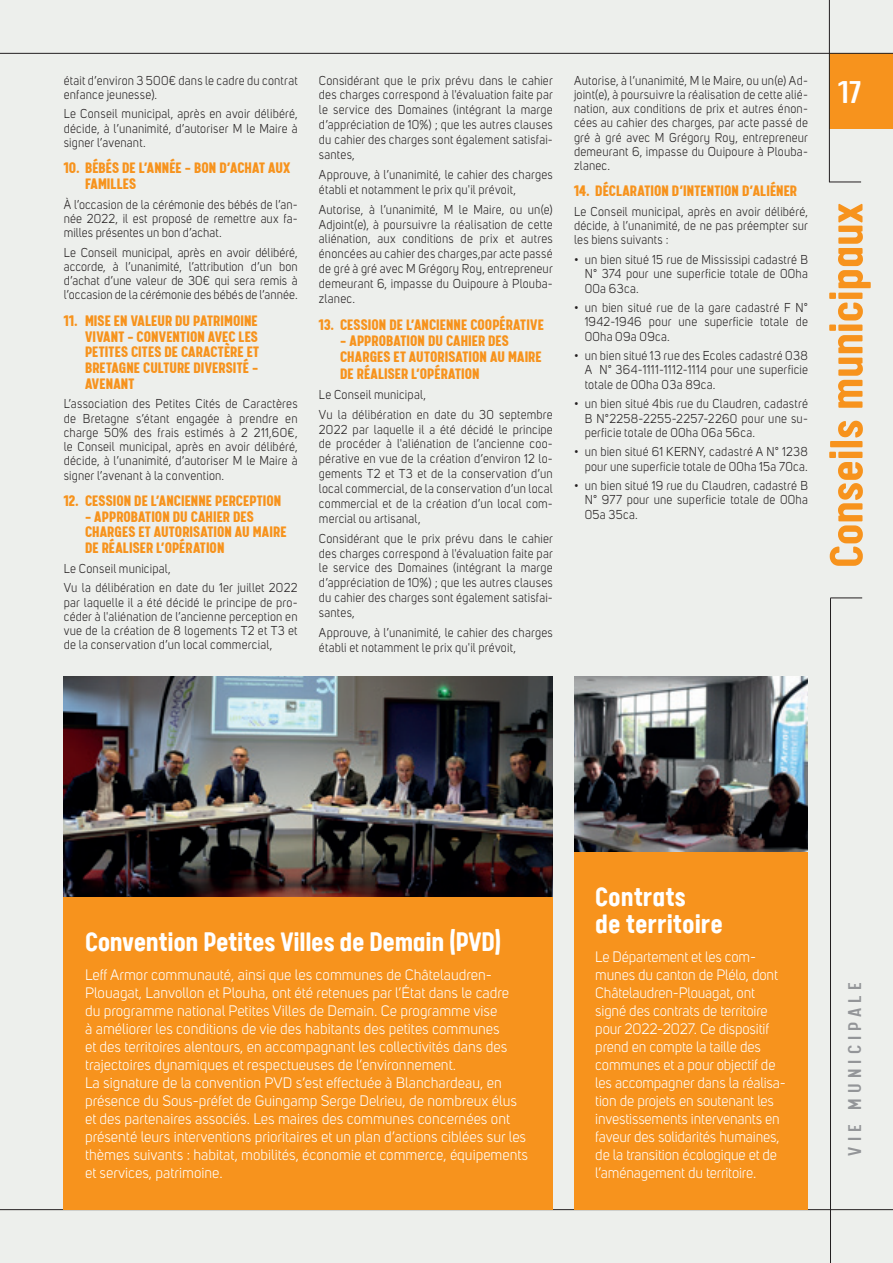
<style>
.page{position:relative;width:893px;height:1263px;background:#edefec}
.page>*{position:absolute;margin:0;border:0;box-sizing:border-box;transform-origin:0 0}
.t1{font:700 52.5px "Calps";color:#f7931d}
.t2{font:500 36px "Calps";color:#fff}
.t3{font:700 30px/27px "Calps";letter-spacing:-.005em;color:#fff}
.t4{font:500 21px "Calps";letter-spacing:.25em;color:#939598}
.t5{font:900 17.25px/15.8px "Calps";letter-spacing:.005em;color:#f7931d;scale:.96 1}
.t6{font:15px/18px "Uni Sans";color:#fff}
.t7{font:12.75px/14.2px "Uni Sans";letter-spacing:.015em;color:#231f20;text-align:justify;scale:.95 1}
</style>
<div class="page">
<div style="left:829px;top:54px;width:64px;height:75px;background:#f7931d"></div>
<hr style="left:0;top:1209px;width:893px;height:1px;background:#231f20">
<hr style="left:829px;top:182px;width:32px;height:1px;background:#231f20">
<hr style="left:829px;top:0;width:1px;height:182px;background:#231f20">
<hr style="left:830px;top:598px;width:32px;height:1px;background:#231f20">
<hr style="left:830px;top:598px;width:1px;height:665px;background:#231f20">
<div style="left:64px;top:897px;width:489px;height:313px;background:#f7931d"></div>
<div style="left:574px;top:852px;width:234px;height:358px;background:#f7931d"></div>
<img style="left:64px;top:677px;width:489px;height:220px">
<img style="left:574px;top:677px;width:234px;height:175px">
<hr style="left:0;top:53px;width:893px;height:1px;background:#231f20">
<p class="t7" style="left:64px;top:73px;width:248px">était d’environ 3 500€ dans le cadre du contrat enfance jeunesse).</p>
<p class="t7" style="left:64px;top:107px;width:248px">Le Conseil municipal, après en avoir délibéré, décide, à l’unanimité, d’autoriser M le Maire à signer l’avenant.</p>
<h3 class="t5" style="left:85px;top:159px;width:215px;text-indent:-21px">10. BÉBÉS DE L’ANNÉE - BON D’ACHAT AUX<br>FAMILLES</h3>
<p class="t7" style="left:64px;top:197px;width:248px">À l’occasion de la cérémonie des bébés de l’an&shy;née 2022, il est proposé de remettre aux fa&shy;milles présentes un bon d’achat.</p>
<p class="t7" style="left:64px;top:245px;width:248px">Le Conseil municipal, après en avoir délibéré, accorde, à l’unanimité, l’attribution d’un bon d’achat d’une valeur de 30€ qui sera remis à l’occasion de la cérémonie des bébés de l’année.</p>
<h3 class="t5" style="left:85px;top:312px;width:183px;text-align:justify;text-indent:-21px">11. MISE EN VALEUR DU PATRIMOINE VIVANT - CONVENTION AVEC LES PETITES CITES DE CARACTÈRE ET BRETAGNE CULTURE DIVERSITÉ – AVENANT</h3>
<p class="t7" style="left:64px;top:397px;width:248px">L’association des Petites Cités de Caractères de Bretagne s’étant engagée à prendre en charge 50% des frais estimés à 2 211,60€, le Conseil municipal, après en avoir délibéré, décide, à l’unanimité, d’autoriser M le Maire à signer l’avenant à la convention.</p>
<h3 class="t5" style="left:64px;top:492px;width:228px">12. CESSION DE L’ANCIENNE PERCEPTION</h3>
<h3 class="t5" style="left:85px;top:508px;width:211px">– APPROBATION DU CAHIER DES<br>CHARGES ET AUTORISATION AU MAIRE<br>DE RÉALISER L’OPÉRATION</h3>
<p class="t7" style="left:64px;top:559px;width:248px;line-height:19.5px">Le Conseil municipal,<br>Vu la délibération en date du 1er juillet 2022</p>
<p class="t7" style="left:64px;top:595px;width:248px">par laquelle il a été décidé le principe de pro&shy;céder à l'aliénation de l’ancienne perception en vue de la création de 8 logements T2 et T3 et de la conservation d’un local commercial,</p>
<p class="t7" style="left:319px;top:73px;width:248px;line-height:14.9px">Considérant que le prix prévu dans le cahier des charges correspond à l'évaluation faite par le service des Domaines (intégrant la marge d’appréciation de 10%) ; que les autres clauses du cahier des charges sont également satisfai&shy;santes,</p>
<p class="t7" style="left:319px;top:167px;width:248px;line-height:14.9px">Approuve, à l’unanimité, le cahier des charges établi et notamment le prix qu'il prévoit,</p>
<p class="t7" style="left:319px;top:202px;width:248px;line-height:14.9px">Autorise, à l’unanimité, M le Maire, ou un(e)<br>Adjoint(e), à poursuivre la réalisation de cette aliénation, aux conditions de prix et autres énoncées au cahier des charges,par acte passé de gré à gré avec M Grégory Roy, entrepreneur demeurant 6, impasse du Ouipoure à Plouba&shy;zlanec.</p>
<h3 class="t5" style="left:319px;top:315px;width:236px">13. CESSION DE L’ANCIENNE COOPÉRATIVE</h3>
<h3 class="t5" style="left:340px;top:332px;width:211px;line-height:16.4px">– APPROBATION DU CAHIER DES<br>CHARGES ET AUTORISATION AU MAIRE<br>DE RÉALISER L’OPÉRATION</h3>
<p class="t7" style="left:319px;top:384px;width:248px;line-height:20.1px">Le Conseil municipal,<br>Vu la délibération en date du 30 septembre</p>
<p class="t7" style="left:319px;top:422px;width:248px;line-height:14.9px">2022 par laquelle il a été décidé le principe de procéder à l'aliénation de l’ancienne coo&shy;pérative en vue de la création d’environ 12 lo&shy;gements T2 et T3 et de la conservation d’un local commercial, de la conservation d’un local commercial et de la création d’un local com&shy;mercial ou artisanal,</p>
<p class="t7" style="left:319px;top:531px;width:248px;line-height:14.9px">Considérant que le prix prévu dans le cahier des charges correspond à l'évaluation faite par le service des Domaines (intégrant la marge d’appréciation de 10%) ; que les autres clauses du cahier des charges sont également satisfai&shy;santes,</p>
<p class="t7" style="left:319px;top:625px;width:248px;line-height:14.9px">Approuve, à l’unanimité, le cahier des charges établi et notamment le prix qu'il prévoit,</p>
<p class="t7" style="left:574px;top:73px;width:248px">Autorise, à l’unanimité, M le Maire, ou un(e) Ad&shy;joint(e), à poursuivre la réalisation de cette alié&shy;nation, aux conditions de prix et autres énon&shy;cées au cahier des charges, par acte passé de gré à gré avec M Grégory Roy, entrepreneur demeurant 6, impasse du Ouipoure à Plouba&shy;zlanec.</p>
<h3 class="t5" style="left:574px;top:182px;width:234px">14. DÉCLARATION D’INTENTION D’ALIÉNER</h3>
<p class="t7" style="left:574px;top:205px;width:248px">Le Conseil municipal, après en avoir délibéré, décide, à l’unanimité, de ne pas préempter sur les biens suivants :</p>
<p class="t7" style="left:585px;top:253px;width:236px;text-indent:-11px">• un bien situé 15 rue de Mississipi cadastré B N° 374 pour une superficie totale de 00ha 00a 63ca.</p>
<p class="t7" style="left:585px;top:301px;width:236px;text-indent:-11px">• un bien situé rue de la gare cadastré F N° 1942-1946 pour une superficie totale de 00ha 09a 09ca.</p>
<p class="t7" style="left:585px;top:349px;width:237px;text-indent:-11px">• un bien situé 13 rue des Ecoles cadastré 038<br>A N° 364-1111-1112-1114 pour une superficie totale de 00ha 03a 89ca.</p>
<p class="t7" style="left:585px;top:397px;width:237px;text-indent:-11px">• un bien situé 4bis rue du Claudren, cadastré B N°2258-2255-2257-2260 pour une su&shy;perficie totale de 00ha 06a 56ca.</p>
<p class="t7" style="left:574px;top:445px;width:248px;text-align:right">• un bien situé 61 KERNY, cadastré A N° 1238 pour une superficie totale de 00ha 15a 70ca.</p>
<p class="t7" style="left:585px;top:479px;width:236px;text-indent:-11px">• un bien situé 19 rue du Claudren, cadastré B N° 977 pour une superficie totale de 00ha 05a 35ca.</p>
<h2 class="t2" style="left:838px;top:71px;width:24px">17</h2>
<h1 class="t1" style="left:815px;top:568px;width:366px;rotate:-90deg">Conseils municipaux</h1>
<h3 class="t3" style="left:85px;top:927px;width:418px">Convention Petites Villes de Demain (PVD)</h3>
<p class="t6" style="left:85px;top:966px;width:445px">Leff Armor communauté, ainsi que les communes de Châtelaudren-Plouagat, Lanvollon et Plouha, ont été retenues par l’État dans le cadre du programme national Petites Villes de Demain. Ce programme vise<br>à améliorer les conditions de vie des habitants des petites communes<br>et des territoires alentours, en accompagnant les collectivités dans des trajectoires dynamiques et respectueuses de l’environnement.<br>La signature de la convention PVD s’est effectuée à Blanchardeau, en présence du Sous-préfet de Guingamp Serge Delrieu, de nombreux élus et des partenaires associés. Les maires des communes concernées ont présenté leurs interventions prioritaires et un plan d’actions ciblées sur les thèmes suivants : habitat, mobilités, économie et commerce, équipements et services, patrimoine.</p>
<h3 class="t3" style="left:595px;top:882px;width:129px">Contrats<br>de territoire</h3>
<p class="t6" style="left:595px;top:948px;width:192px">Le Département et les com&shy;munes du canton de Plélo, dont<br>Châtelaudren-Plouagat, ont signé des contrats de territoire pour 2022-2027. Ce dispositif prend en compte la taille des communes et a pour objectif de les accompagner dans la réalisa&shy;tion de projets en soutenant les investissements intervenants en faveur des solidarités humaines, de la transition écologique et de l’aménagement du territoire.</p>
<h3 class="t4" style="left:842px;top:1156px;width:175px;rotate:-90deg">VIE MUNICIPALE</h3>
</div>
